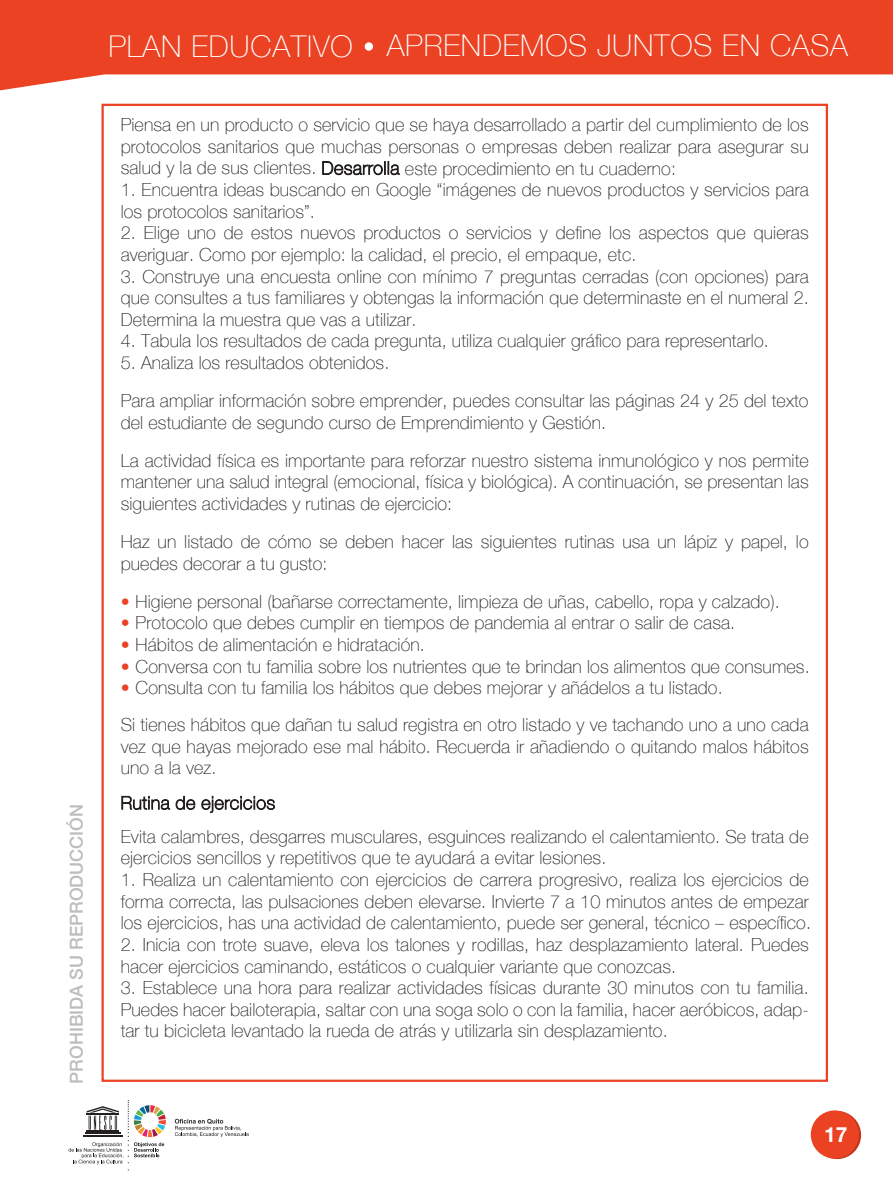
<style>
.page{position:relative;width:893px;height:1191px;background:#fff}
.page>*{position:absolute;margin:0;border:0;box-sizing:border-box;transform-origin:0 0}
.t1{font:100 30px "Helvetica Neue";letter-spacing:.025em;color:#fff}
.t2{font:700 21px "Helvetica Neue LT Std";color:#fff}
.t3{font:100 18px/21.6px "Helvetica Neue";letter-spacing:.005em;color:#231f20}
.t4{font:500 18px "Helvetica Neue LT Std";color:#bcbdc0}
.s1{color:#ea4223}
</style>
<div class="page">
<svg style="left:813px;top:1111px;width:48px;height:48px"></svg>
<div style="left:811px;top:1110px;width:48px;height:48px;background:#ea4223;border-radius:50%"></div>
<svg style="left:0;top:0;width:893px;height:90px;fill:#ea4223"></svg>
<div style="left:365px;top:42px;width:8px;height:9px;background:#fff;border-radius:50%"></div>
<svg style="left:69px;top:1100px;width:97px;height:70px"></svg>
<svg style="left:175px;top:1118px;width:74px;height:19px"></svg>
<svg style="left:322px;top:161px;width:78px;height:14px"></svg>
<svg style="left:121px;top:796px;width:49px;height:14px"></svg>
<svg style="left:176px;top:796px;width:19px;height:14px"></svg>
<svg style="left:201px;top:796px;width:74px;height:17px"></svg>
<p class="t4" style="left:66px;top:1083px;width:281px;rotate:-90deg">PROHIBIDA SU REPRODUCCIÓN</p>
<h1 class="t1" style="left:108px;top:22px;width:741px">PLAN EDUCATIVO APRENDEMOS JUNTOS EN CASA</h1>
<p class="t3" style="left:121px;top:114px;width:689px;text-align:justify">Piensa en un producto o servicio que se haya desarrollado a partir del cumplimiento de los protocolos sanitarios que muchas personas o empresas deben realizar para asegurar su salud y la de sus clientes. Desarrolla este procedimiento en tu cuaderno:</p>
<p class="t3" style="left:121px;top:178px;width:690px">1. Encuentra ideas buscando en Google “imágenes de nuevos productos y servicios para los protocolos sanitarios”.</p>
<p class="t3" style="left:121px;top:222px;width:689px">2. Elige uno de estos nuevos productos o servicios y define los aspectos que quieras averiguar. Como por ejemplo: la calidad, el precio, el empaque, etc.</p>
<p class="t3" style="left:121px;top:265px;width:690px;text-align:justify">3. Construye una encuesta online con mínimo 7 preguntas cerradas (con opciones) para que consultes a tus familiares y obtengas la información que determinaste en el numeral 2.<br>Determina la muestra que vas a utilizar.</p>
<p class="t3" style="left:121px;top:330px;width:650px">4. Tabula los resultados de cada pregunta, utiliza cualquier gráfico para representarlo.</p>
<p class="t3" style="left:121px;top:343px;width:689px;line-height:38.1px">5. Analiza los resultados obtenidos.<br>Para ampliar información sobre emprender, puedes consultar las páginas 24 y 25 del texto</p>
<p class="t3" style="left:121px;top:403px;width:690px;line-height:38.1px">del estudiante de segundo curso de Emprendimiento y Gestión.<br>La actividad física es importante para reforzar nuestro sistema inmunológico y nos permite</p>
<p class="t3" style="left:121px;top:471px;width:689px">mantener una salud integral (emocional, física y biológica). A continuación, se presentan las siguientes actividades y rutinas de ejercicio:</p>
<p class="t3" style="left:121px;top:530px;width:689px">Haz un listado de cómo se deben hacer las siguientes rutinas usa un lápiz y papel, lo puedes decorar a tu gusto:</p>
<p class="t3" style="left:121px;top:590px;width:661px"><span class="s1">•</span> Higiene personal (bañarse correctamente, limpieza de uñas, cabello, ropa y calzado).</p>
<p class="t3" style="left:121px;top:612px;width:616px"><span class="s1">•</span> Protocolo que debes cumplir en tiempos de pandemia al entrar o salir de casa.</p>
<p class="t3" style="left:121px;top:633px;width:306px"><span class="s1">•</span> Hábitos de alimentación e hidratación.</p>
<p class="t3" style="left:121px;top:655px;width:690px"><span class="s1">•</span> Conversa con tu familia sobre los nutrientes que te brindan los alimentos que consumes.</p>
<p class="t3" style="left:121px;top:669px;width:689px;line-height:36.6px"><span class="s1">•</span> Consulta con tu familia los hábitos que debes mejorar y añádelos a tu listado.<br>Si tienes hábitos que dañan tu salud registra en otro listado y ve tachando uno a uno cada</p>
<p class="t3" style="left:121px;top:735px;width:689px">vez que hayas mejorado ese mal hábito. Recuerda ir añadiendo o quitando malos hábitos uno a la vez.</p>
<p class="t3" style="left:121px;top:785px;width:689px;line-height:33.6px">Rutina de ejercicios<br>Evita calambres, desgarres musculares, esguinces realizando el calentamiento. Se trata de</p>
<p class="t3" style="left:121px;top:847px;width:487px">ejercicios sencillos y repetitivos que te ayudará a evitar lesiones.</p>
<p class="t3" style="left:121px;top:868px;width:692px">1. Realiza un calentamiento con ejercicios de carrera progresivo, realiza los ejercicios de forma correcta, las pulsaciones deben elevarse. Invierte 7 a 10 minutos antes de empezar los ejercicios, has una actividad de calentamiento, puede ser general, técnico – específico.</p>
<p class="t3" style="left:121px;top:933px;width:690px">2. Inicia con trote suave, eleva los talones y rodillas, haz desplazamiento lateral. Puedes hacer ejercicios caminando, estáticos o cualquier variante que conozcas.</p>
<p class="t3" style="left:121px;top:976px;width:689px;text-align:justify">3. Establece una hora para realizar actividades físicas durante 30 minutos con tu familia.<br>Puedes hacer bailoterapia, saltar con una soga solo o con la familia, hacer aeróbicos, adap&shy;tar tu bicicleta levantado la rueda de atrás y utilizarla sin desplazamiento.</p>
<p class="t2" style="left:824px;top:1121px;width:25px">17</p>
</div>
